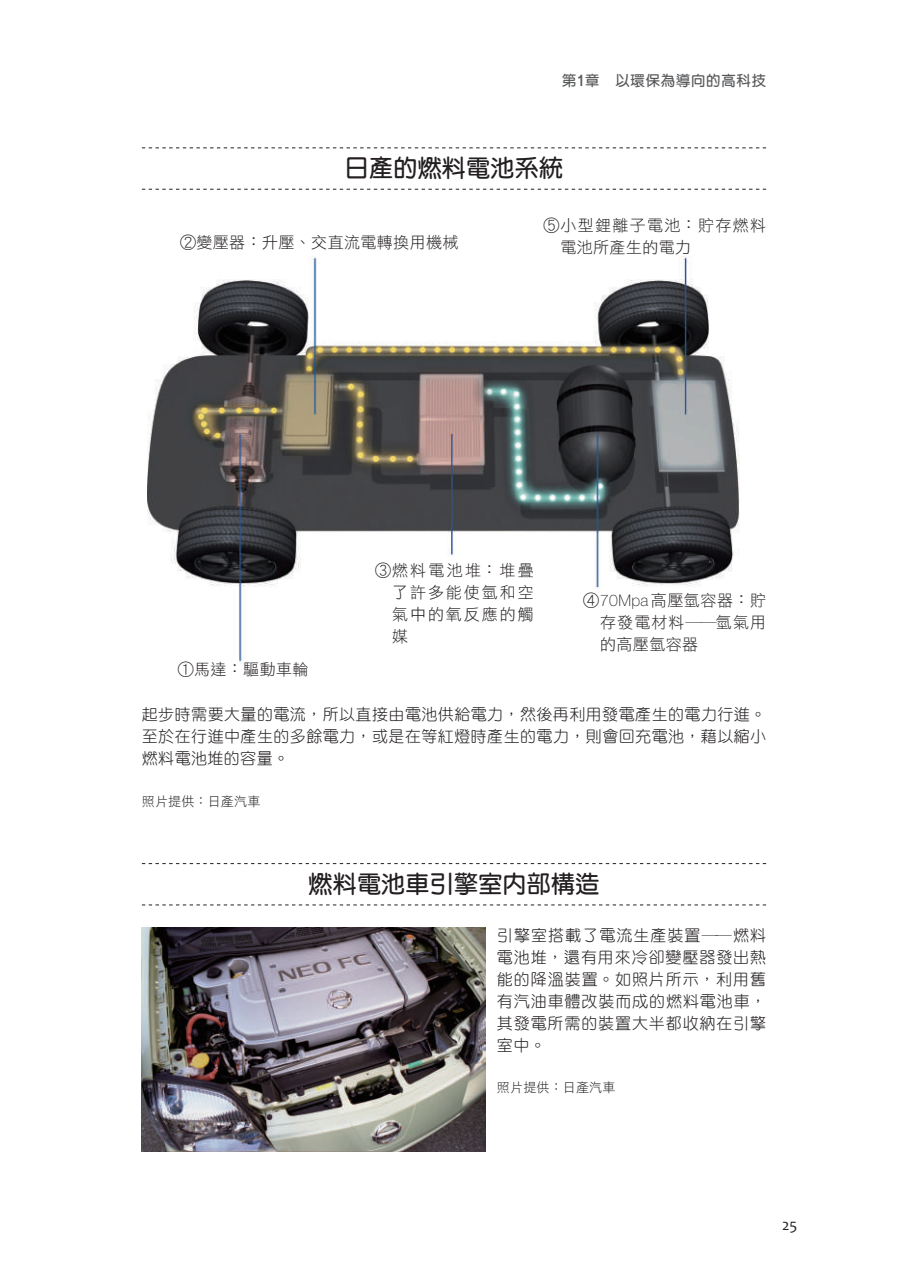
<style>
.page{position:relative;width:908px;height:1276px;background:#fff}
.page>*{position:absolute;margin:0;border:0;box-sizing:border-box;transform-origin:0 0}
.t1{font:700 24px "AR Yuan B5";letter-spacing:.01em;color:#231f20}
.t2{font:16px/22px "DF Yuan Std W3";letter-spacing:.025em;color:#231f20;text-align:justify}
.t3{font:16px/22px "DF Hei Std W3";letter-spacing:.065em;color:#231f20;text-align:justify}
.t4{font:16px "DF Hei Std W3";letter-spacing:.025em;color:#231f20}
.t5{font:16px "Candara";color:#231f20}
.t6{font:700 14.4px "AR Yuan B5";letter-spacing:.05em;color:#57585a}
.t7{font:13px "DF Hei Std W3";letter-spacing:.015em;color:#231f20}
.s1{font-family:"AR Gothic 1";font-weight:800}
.s2{font-family:"Helvetica Neue LT Pro";font-weight:100}
</style>
<div class="page">
<svg style="left:142px;top:189px;width:623px;height:1px"></svg>
<svg style="left:142px;top:147px;width:623px;height:1px"></svg>
<svg style="left:142px;top:904px;width:623px;height:1px"></svg>
<svg style="left:142px;top:863px;width:623px;height:1px"></svg>
<img style="left:147px;top:256px;width:593px;height:408px">
<img style="left:142px;top:927px;width:343px;height:224px">
<p class="t6" style="left:561px;top:73px;width:205px">第<span class="s1">1</span>章　以環保為導向的高科技</p>
<h1 class="t1" style="left:345px;top:156px;width:219px">日產的燃料電池系統</h1>
<p class="t4" style="left:180px;top:234px;width:280px">②變壓器：升壓、交直流電轉換用機械</p>
<p class="t3" style="left:560px;top:214px;width:207px;text-indent:-17px">⑤小型鋰離子電池：貯存燃料電池所產生的電力</p>
<p class="t3" style="left:178px;top:658px;width:132px">①馬達：驅動車輪</p>
<p class="t3" style="left:392px;top:559px;width:143px;text-indent:-17px">③燃料電池堆：堆疊了許多能使氫和空氣中的氧反應的觸媒</p>
<p class="t3" style="left:600px;top:588px;width:167px;text-indent:-17px">④ <span class="s2">70Mpa</span>高壓氫容器：貯存發電材料──氫氣用的高壓氫容器</p>
<p class="t2" style="left:142px;top:703px;width:625px">起步時需要大量的電流，所以直接由電池供給電力，然後再利用發電產生的電力行進。至於在行進中產生的多餘電力，或是在等紅燈時產生的電力，則會回充電池，藉以縮小燃料電池堆的容量。</p>
<p class="t7" style="left:142px;top:794px;width:120px">照片提供：日產汽車</p>
<h1 class="t1" style="left:308px;top:871px;width:292px">燃料電池車引擎室內部構造</h1>
<p class="t2" style="left:496px;top:924px;width:270px">引擎室搭載了電流生產裝置──燃料電池堆，還有用來冷卻變壓器發出熱能的降溫裝置。如照片所示，利用舊有汽油車體改裝而成的燃料電池車，其發電所需的裝置大半都收納在引擎室中。</p>
<p class="t7" style="left:496px;top:1080px;width:120px">照片提供：日產汽車</p>
<p class="t5" style="left:781px;top:1214px;width:17px">25</p>
</div>
